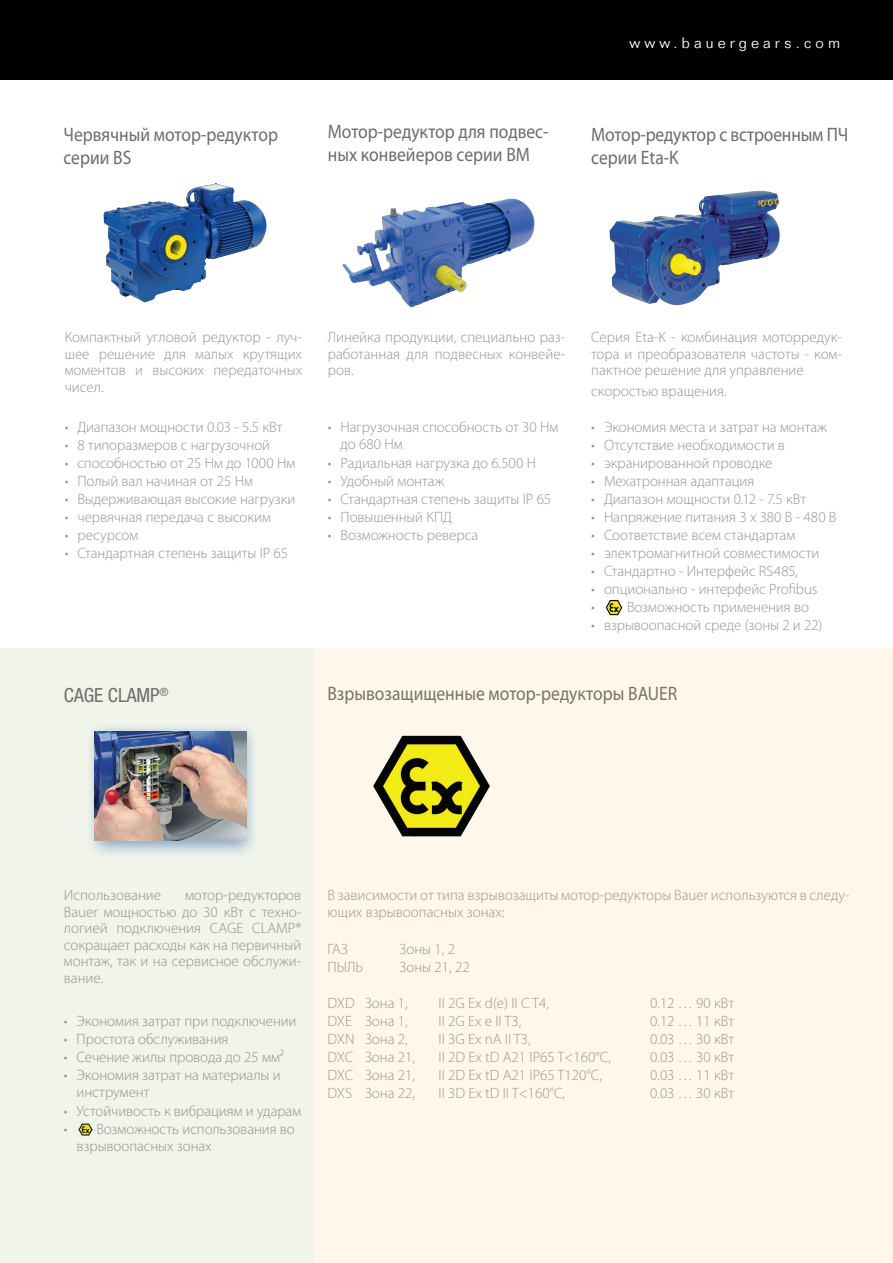
<style>
.page{position:relative;width:893px;height:1263px;background:#fff}
.page>*{position:absolute;margin:0;border:0;box-sizing:border-box;transform-origin:0 0}
.SUBHEADING_RU{font:19.5px/23.4px "Myriad Pro";color:#6c6d70;scale:.9 1}
.SUBHEADING{font:condensed 19.5px "Helvetica Neue LT Std";color:#6c6d70}
.BodycopyPunktListing{font:300 15px/16.5px "Myriad Pro";letter-spacing:-.005em;color:#939598}
.Bodycopy_RU{font:300 15px/16.5px "Myriad Pro";color:#939598;text-align:justify}
.ProduktPunktListing{font:300 15px "Myriad Pro";color:#939598}
.t1{font:300 15px "Folio Std";letter-spacing:.275em;color:#fff}
</style>
<div class="page">
<div style="left:0;top:0;width:893px;height:80px;background:#010101"></div>
<div style="left:313px;top:648px;width:580px;height:615px;background:#fef7ea"></div>
<div style="left:0;top:648px;width:313px;height:615px;background:#f1f4eb"></div>
<div style="left:85px;top:721px;width:175px;height:138px;background:#0d4da1;opacity:.5"></div>
<img style="left:104px;top:183px;width:163px;height:119px">
<img style="left:342px;top:198px;width:193px;height:110px">
<img style="left:609px;top:191px;width:171px;height:115px">
<img style="left:95px;top:731px;width:152px;height:110px">
<img style="left:373px;top:735px;width:117px;height:102px">
<img style="left:605px;top:600px;width:18px;height:15px">
<p class="SUBHEADING_RU" style="left:64px;top:122px;width:240px">Червячный мотор-редуктор</p>
<p class="SUBHEADING_RU" style="left:64px;top:146px;width:77px">серии BS</p>
<p class="SUBHEADING_RU" style="left:328px;top:119px;width:247px">Мотор-редуктор для подвес&shy;ных конвейеров серии BM</p>
<p class="t1" style="left:630px;top:33px;width:212px">www.bauergears.com</p>
<p class="SUBHEADING_RU" style="left:591px;top:122px;width:287px">Мотор-редуктор с встроенным ПЧ</p>
<p class="SUBHEADING_RU" style="left:591px;top:146px;width:99px">серии Eta-K</p>
<p class="Bodycopy_RU" style="left:65px;top:329px;width:239px">Компактный угловой редуктор - луч&shy;шее решение для малых крутящих моментов и высоких передаточных чисел.</p>
<p class="BodycopyPunktListing" style="left:65px;top:419px;width:219px">• Диапазон мощности 0.03 - 5.5 кВт</p>
<p class="BodycopyPunktListing" style="left:65px;top:437px;width:207px">• 8 типоразмеров с нагрузочной</p>
<p class="BodycopyPunktListing" style="left:65px;top:455px;width:232px">• способностью от 25 Нм до 1000 Нм</p>
<p class="BodycopyPunktListing" style="left:65px;top:473px;width:190px">• Полый вал начиная от 25 Нм</p>
<p class="BodycopyPunktListing" style="left:65px;top:491px;width:232px">• Выдерживающая высокие нагрузки</p>
<p class="BodycopyPunktListing" style="left:65px;top:509px;width:208px">• червячная передача с высоким</p>
<p class="BodycopyPunktListing" style="left:65px;top:527px;width:75px">• ресурсом</p>
<p class="BodycopyPunktListing" style="left:65px;top:545px;width:225px">• Стандартная степень защиты IP 65</p>
<p class="SUBHEADING" style="left:64px;top:684px;width:106px">CAGE CLAMP<sup>®</sup></p>
<p class="Bodycopy_RU" style="left:328px;top:329px;width:239px">Линейка продукции, специально раз&shy;работанная для подвесных конвейе&shy;ров.</p>
<p class="BodycopyPunktListing" style="left:341px;top:419px;width:219px;text-indent:-13px">• Нагрузочная способность от 30 Нм до 680 Нм</p>
<p class="BodycopyPunktListing" style="left:328px;top:455px;width:210px">• Радиальная нагрузка до 6.500 Н</p>
<p class="BodycopyPunktListing" style="left:328px;top:473px;width:118px">• Удобный монтаж</p>
<p class="BodycopyPunktListing" style="left:328px;top:491px;width:225px">• Стандартная степень защиты IP 65</p>
<p class="BodycopyPunktListing" style="left:328px;top:509px;width:126px">• Повышенный КПД</p>
<p class="BodycopyPunktListing" style="left:328px;top:527px;width:152px">• Возможность реверса</p>
<p class="Bodycopy_RU" style="left:591px;top:329px;width:252px">Серия Eta-K - комбинация моторредук&shy;тора и преобразователя частоты - ком&shy;пактное решение для управление</p>
<p class="Bodycopy_RU" style="left:591px;top:383px;width:137px">скоростью вращения.</p>
<p class="BodycopyPunktListing" style="left:591px;top:419px;width:237px">• Экономия места и затрат на монтаж</p>
<p class="BodycopyPunktListing" style="left:591px;top:437px;width:195px">• Отсутствие необходимости в</p>
<p class="BodycopyPunktListing" style="left:591px;top:455px;width:183px">• экранированной проводке</p>
<p class="BodycopyPunktListing" style="left:591px;top:473px;width:165px">• Мехатронная адаптация</p>
<p class="BodycopyPunktListing" style="left:591px;top:491px;width:216px">• Диапазон мощности 0.12 - 7.5 кВт</p>
<p class="BodycopyPunktListing" style="left:591px;top:509px;width:247px">• Напряжение питания 3 x 380 В - 480 В</p>
<p class="BodycopyPunktListing" style="left:591px;top:527px;width:205px">• Соответствие всем стандартам</p>
<p class="BodycopyPunktListing" style="left:591px;top:545px;width:230px">• электромагнитной совместимости</p>
<p class="BodycopyPunktListing" style="left:591px;top:563px;width:208px">• Стандартно - Интерфейс RS485,</p>
<p class="BodycopyPunktListing" style="left:591px;top:581px;width:228px">• опционально - интерфейс Profibus</p>
<p class="BodycopyPunktListing" style="left:591px;top:599px;width:219px">• Возможность применения во</p>
<p class="BodycopyPunktListing" style="left:591px;top:617px;width:233px">• взрывоопасной среде (зоны 2 и 22)</p>
<p class="SUBHEADING_RU" style="left:327px;top:681px;width:390px">Взрывозащищенные мотор-редукторы BAUER</p>
<p class="Bodycopy_RU" style="left:64px;top:887px;width:99px">Использование</p>
<p class="Bodycopy_RU" style="left:64px;top:887px;width:239px;text-indent:121px">мотор-редукторов Bauer мощностью до 30 кВт с техно&shy;логией подключения CAGE CLAMP® сокращает расходы как на первичный монтаж, так и на сервисное обслужи&shy;вание.</p>
<p class="BodycopyPunktListing" style="left:64px;top:1013px;width:234px">• Экономия затрат при подключении</p>
<p class="BodycopyPunktListing" style="left:64px;top:1031px;width:166px">• Простота обслуживания</p>
<p class="BodycopyPunktListing" style="left:64px;top:1049px;width:222px">• Сечение жилы провода до 25 мм²</p>
<p class="BodycopyPunktListing" style="left:77px;top:1067px;width:206px;text-indent:-13px">• Экономия затрат на материалы и инструмент</p>
<p class="BodycopyPunktListing" style="left:64px;top:1103px;width:239px">• Устойчивость к вибрациям и ударам</p>
<p class="BodycopyPunktListing" style="left:77px;top:1121px;width:220px;text-indent:-13px">• Возможность использования во взрывоопасных зонах</p>
<p class="Bodycopy_RU" style="left:328px;top:887px;width:524px">В зависимости от типа взрывозащиты мотор-редукторы Bauer используются в следу&shy;ющих взрывоопасных зонах:</p>
<p class="Bodycopy_RU" style="left:328px;top:941px;width:22px">ГАЗ</p>
<p class="Bodycopy_RU" style="left:400px;top:941px;width:57px">Зоны 1, 2</p>
<p class="Bodycopy_RU" style="left:328px;top:959px;width:37px">ПЫЛЬ</p>
<p class="Bodycopy_RU" style="left:400px;top:959px;width:72px">Зоны 21, 22</p>
<p class="ProduktPunktListing" style="left:328px;top:995px;width:82px">DXD Зона 1,</p>
<p class="ProduktPunktListing" style="left:439px;top:995px;width:112px">II 2G Ex d(e) II C T4,</p>
<p class="ProduktPunktListing" style="left:650px;top:995px;width:85px">0.12 … 90 кВт</p>
<p class="ProduktPunktListing" style="left:328px;top:1013px;width:82px">DXE Зона 1,</p>
<p class="ProduktPunktListing" style="left:439px;top:1013px;width:84px">II 2G Ex e II T3,</p>
<p class="ProduktPunktListing" style="left:650px;top:1013px;width:85px">0.12 … 11 кВт</p>
<p class="ProduktPunktListing" style="left:328px;top:1031px;width:82px">DXN Зона 2,</p>
<p class="ProduktPunktListing" style="left:439px;top:1031px;width:94px">II 3G Ex nA II T3,</p>
<p class="ProduktPunktListing" style="left:650px;top:1031px;width:85px">0.03 … 30 кВт</p>
<p class="ProduktPunktListing" style="left:328px;top:1049px;width:89px">DXC Зона 21,</p>
<p class="ProduktPunktListing" style="left:439px;top:1049px;width:174px">II 2D Ex tD A21 IP65 T&lt;160°C,</p>
<p class="ProduktPunktListing" style="left:650px;top:1049px;width:85px">0.03 … 30 кВт</p>
<p class="ProduktPunktListing" style="left:328px;top:1067px;width:89px">DXC Зона 21,</p>
<p class="ProduktPunktListing" style="left:439px;top:1067px;width:165px">II 2D Ex tD A21 IP65 T120°C,</p>
<p class="ProduktPunktListing" style="left:650px;top:1067px;width:85px">0.03 … 11 кВт</p>
<p class="ProduktPunktListing" style="left:328px;top:1085px;width:89px">DXS Зона 22,</p>
<p class="ProduktPunktListing" style="left:439px;top:1085px;width:128px">II 3D Ex tD II T&lt;160°C,</p>
<p class="ProduktPunktListing" style="left:650px;top:1085px;width:85px">0.03 … 30 кВт</p>
</div>
